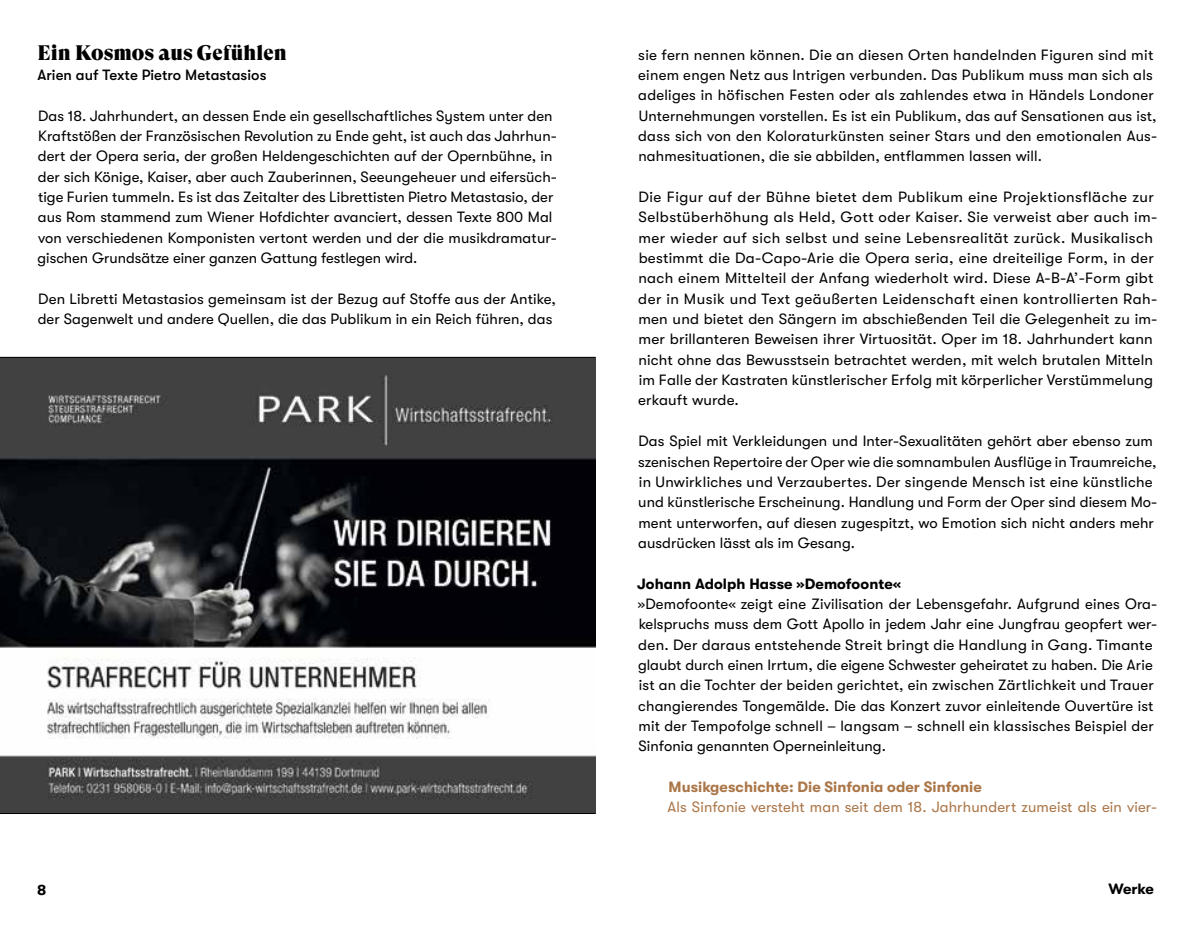
<style>
.page{position:relative;width:1191px;height:943px;background:#fff}
.page>*{position:absolute;margin:0;border:0;box-sizing:border-box;transform-origin:0 0}
.t1{font:21px "GT Super Display Super";letter-spacing:.005em;color:#000}
.t2{font:14.88px/20.3px "GT Walsheim";letter-spacing:.01em;color:#000}
.t3{font:14.88px "GT Walsheim";letter-spacing:.01em;color:#ab7648}
.t4{font:700 14.88px "GT Walsheim";letter-spacing:.005em;color:#ab7648}
.t5{font:700 14.88px "GT Walsheim";letter-spacing:.005em;color:#000}
.t6{font:500 14.88px "GT Walsheim";letter-spacing:.005em;color:#000}
</style>
<div class="page">
<img style="left:0;top:357px;width:596px;height:457px">
<hr style="left:0;top:357px;width:595px;height:1px;background:#000">
<hr style="left:0;top:813px;width:595px;height:1px;background:#000">
<h1 class="t1" style="left:37px;top:41px;width:251px">Ein Kosmos aus Gefühlen</h1>
<p class="t6" style="left:37px;top:66px;width:231px">Arien auf Texte Pietro Metastasios</p>
<p class="t2" style="left:38px;top:105px;width:521px">Das 18. Jahrhundert, an dessen Ende ein gesellschaftliches System unter den Kraftstößen der Französischen Revolution zu Ende geht, ist auch das Jahrhun&shy;dert der Opera seria, der großen Heldengeschichten auf der Opernbühne, in der sich Könige, Kaiser, aber auch Zauberinnen, Seeungeheuer und eifersüch&shy;tige Furien tummeln. Es ist das Zeitalter des Librettisten Pietro Metastasio, der aus Rom stammend zum Wiener Hofdichter avanciert, dessen Texte 800 Mal von verschiedenen Komponisten vertont werden und der die musikdramatur&shy;gischen Grundsätze einer ganzen Gattung festlegen wird.</p>
<p class="t2" style="left:38px;top:288px;width:520px">Den Libretti Metastasios gemeinsam ist der Bezug auf Stoffe aus der Antike, der Sagenwelt und andere Quellen, die das Publikum in ein Reich führen, das</p>
<p class="t2" style="left:638px;top:44px;width:520px">sie fern nennen können. Die an diesen Orten handelnden Figuren sind mit einem engen Netz aus Intrigen verbunden. Das Publikum muss man sich als adeliges in höfischen Festen oder als zahlendes etwa in Händels Londoner Unternehmungen vorstellen. Es ist ein Publikum, das auf Sensationen aus ist, dass sich von den Koloraturkünsten seiner Stars und den emotionalen Aus&shy;nahmesituationen, die sie abbilden, entflammen lassen will.</p>
<p class="t2" style="left:638px;top:187px;width:520px">Die Figur auf der Bühne bietet dem Publikum eine Projektionsfläche zur Selbstüberhöhung als Held, Gott oder Kaiser. Sie verweist aber auch im&shy;mer wieder auf sich selbst und seine Lebensrealität zurück. Musikalisch bestimmt die Da-Capo-Arie die Opera seria, eine dreiteilige Form, in der nach einem Mittelteil der Anfang wiederholt wird. Diese A-B-A’-Form gibt der in Musik und Text geäußerten Leidenschaft einen kontrollierten Rah&shy;men und bietet den Sängern im abschießenden Teil die Gelegenheit zu im&shy;mer brillanteren Beweisen ihrer Virtuosität. Oper im 18. Jahrhundert kann nicht ohne das Bewusstsein betrachtet werden, mit welch brutalen Mitteln im Falle der Kastraten künstlerischer Erfolg mit körperlicher Verstümmelung erkauft wurde.</p>
<p class="t2" style="left:638px;top:431px;width:520px">Das Spiel mit Verkleidungen und Inter-Sexualitäten gehört aber ebenso zum szenischen Repertoire der Oper wie die somnambulen Ausflüge in Traumreiche, in Unwirkliches und Verzaubertes. Der singende Mensch ist eine künstliche und künstlerische Erscheinung. Handlung und Form der Oper sind diesem Mo&shy;ment unterworfen, auf diesen zugespitzt, wo Emotion sich nicht anders mehr ausdrücken lässt als im Gesang.</p>
<p class="t5" style="left:637px;top:575px;width:265px">Johann Adolph Hasse »Demofoonte«</p>
<p class="t2" style="left:638px;top:594px;width:521px">»Demofoonte« zeigt eine Zivilisation der Lebensgefahr. Aufgrund eines Ora&shy;kelspruchs muss dem Gott Apollo in jedem Jahr eine Jungfrau geopfert wer&shy;den. Der daraus entstehende Streit bringt die Handlung in Gang. Timante glaubt durch einen Irrtum, die eigene Schwester geheiratet zu haben. Die Arie ist an die Tochter der beiden gerichtet, ein zwischen Zärtlichkeit und Trauer changierendes Tongemälde. Die das Konzert zuvor einleitende Ouvertüre ist mit der Tempofolge schnell – langsam – schnell ein klassisches Beispiel der Sinfonia genannten Operneinleitung.</p>
<p class="t4" style="left:668px;top:778px;width:315px">Musikgeschichte: Die Sinfonia oder Sinfonie</p>
<p class="t3" style="left:667px;top:799px;width:491px">Als Sinfonie versteht man seit dem 18. Jahrhundert zumeist als ein vier-</p>
<p class="t5" style="left:37px;top:881px;width:11px">8</p>
<p class="t5" style="left:1108px;top:880px;width:47px">Werke</p>
</div>
